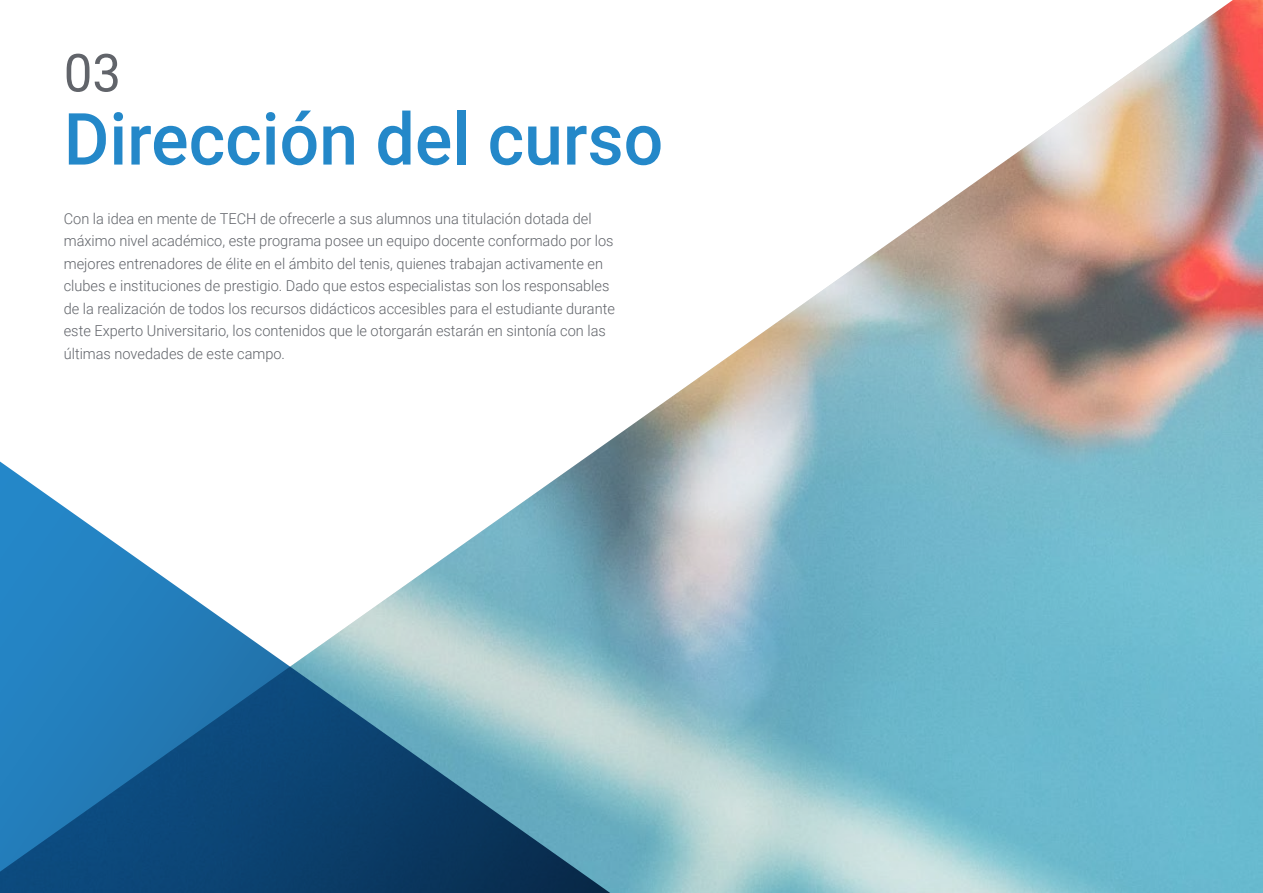
<style>
.page{position:relative;width:1263px;height:893px;background:#fff}
.page>*{position:absolute;margin:0;border:0;box-sizing:border-box;transform-origin:0 0}
.t1{font:500 72px "Roboto";color:#2488c9}
.t2{font:52.5px "Roboto";color:#61646a}
.t3{font:300 15px/22.5px "Roboto";color:#61646a}
</style>
<div class="page">
<img style="left:602px;top:0;width:661px;height:893px">
<svg style="left:0;top:446px;width:640px;height:447px"></svg>
<h2 class="t2" style="left:64px;top:36px;width:59px">03</h2>
<h1 class="t1" style="left:64px;top:89px;width:601px">Dirección del curso</h1>
<p class="t3" style="left:64px;top:207px;width:553px">Con la idea en mente de TECH de ofrecerle a sus alumnos una titulación dotada del máximo nivel académico, este programa posee un equipo docente conformado por los mejores entrenadores de élite en el ámbito del tenis, quienes trabajan activamente en clubes e instituciones de prestigio. Dado que estos especialistas son los responsables de la realización de todos los recursos didácticos accesibles para el estudiante durante este Experto Universitario, los contenidos que le otorgarán estarán en sintonía con las últimas novedades de este campo.</p>
</div>
